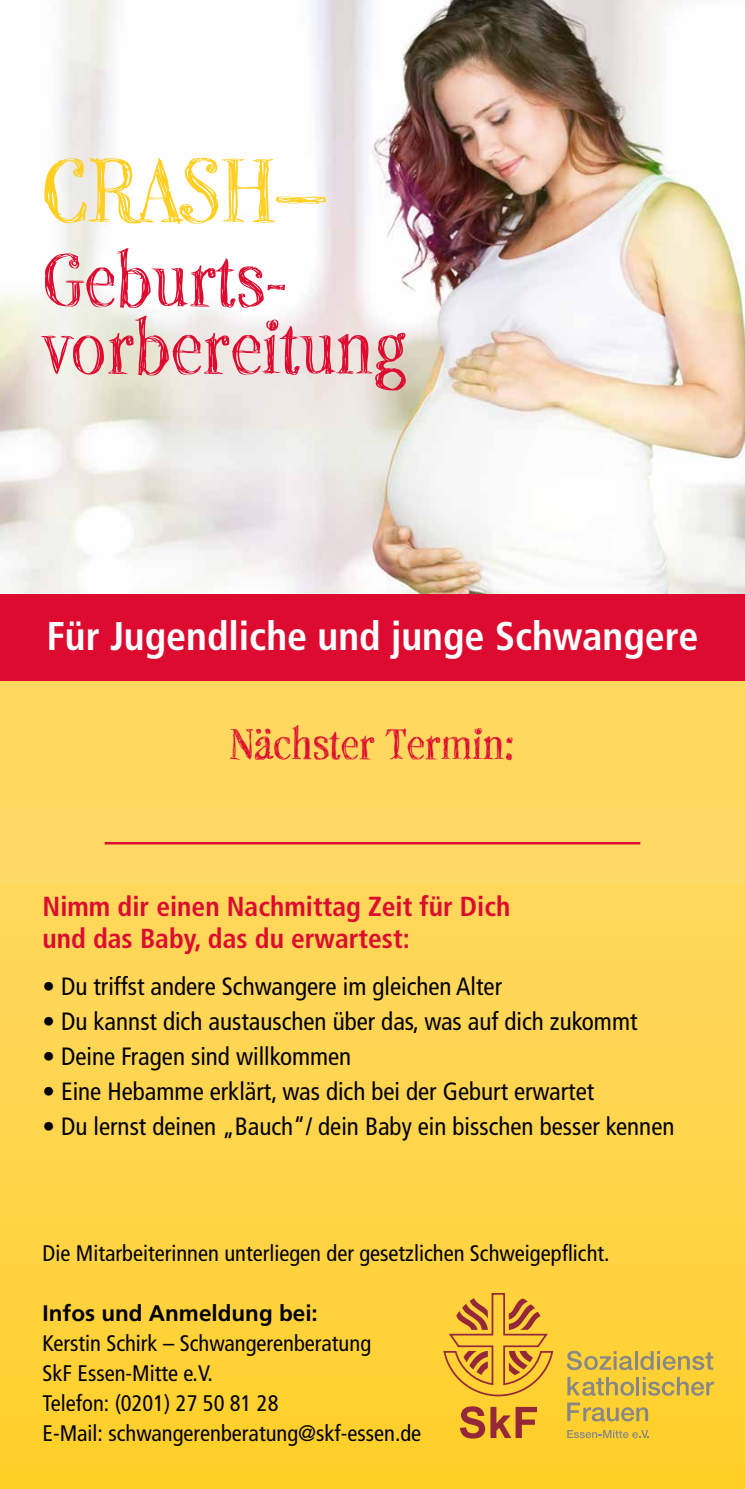
<style>
.page{position:relative;width:745px;height:1489px;background:#fff}
.page>*{position:absolute;margin:0;border:0;box-sizing:border-box;transform-origin:0 0}
.t1{font:100px "P22 Stanyan";color:#ffcf21}
.t2{font:82.5px/67.5px "P22 Stanyan";color:#dd0b2f}
.t3{font:47.5px "P22 Stanyan";color:#dd0b2f}
.t4{font:700 condensed 40px "Frutiger";color:#fff}
.t5{font:700 condensed 27.5px/32.5px "Frutiger";color:#dd0b2f}
.t6{font:condensed 25px "Frutiger";color:#000}
.t7{font:condensed 22.5px/30px "Frutiger LT";color:#000}
.t8{font:condensed 22.5px "Frutiger";color:#000}
.t9{font:700 22.5px "Frutiger";color:#000}
</style>
<div class="page">
<div style="left:0;top:657px;width:744px;height:831px;background:linear-gradient(to bottom,#ffda6d,#ffd02d)"></div>
<img style="left:0;top:0;width:744px;height:594px">
<hr style="left:105px;top:842px;width:535px;height:2px;background:#dd0b2f">
<svg style="left:566px;top:1350px;width:66px;height:19px"></svg>
<hr style="left:634px;top:1350px;width:3px;height:19px;background:#878787">
<svg style="left:640px;top:1350px;width:72px;height:19px"></svg>
<svg style="left:567px;top:1376px;width:66px;height:19px"></svg>
<hr style="left:636px;top:1376px;width:3px;height:19px;background:#878787">
<svg style="left:642px;top:1376px;width:71px;height:19px"></svg>
<svg style="left:567px;top:1402px;width:80px;height:19px;background:#d4b64d"></svg>
<svg style="left:567px;top:1429px;width:81px;height:8px"></svg>
<svg style="left:459px;top:1406px;width:77px;height:32px;background:#cd8232"></svg>
<svg style="left:443px;top:1292px;width:111px;height:104px;background:#e8ad37"></svg>
<div style="left:0;top:594px;width:744px;height:86px;background:#dd0b2f"></div>
<h1 class="t1" style="left:43px;top:137px;width:285px">CRASH–</h1>
<h2 class="t2" style="left:43px;top:247px;width:365px">Geburts&shy;vorbereitung</h2>
<h3 class="t4" style="left:46px;top:612px;width:653px">Für Jugendliche und junge Schwangere</h3>
<h3 class="t3" style="left:230px;top:719px;width:286px">Nächster Termin:</h3>
<p class="t5" style="left:43px;top:890px;width:469px">Nimm dir einen Nachmittag Zeit für Dich und das Baby, das du erwartest:</p>
<p class="t6" style="left:43px;top:971px;width:461px">• Du triffst andere Schwangere im gleichen Alter</p>
<p class="t6" style="left:43px;top:1006px;width:596px">• Du kannst dich austauschen über das, was auf dich zukommt</p>
<p class="t6" style="left:43px;top:1041px;width:310px">• Deine Fragen sind willkommen</p>
<p class="t6" style="left:43px;top:1076px;width:552px">• Eine Hebamme erklärt, was dich bei der Geburt erwartet</p>
<p class="t6" style="left:43px;top:1111px;width:633px">• Du lernst deinen „Bauch“/ dein Baby ein bisschen besser kennen</p>
<p class="t8" style="left:43px;top:1239px;width:568px">Die Mitarbeiterinnen unterliegen der gesetzlichen Schweigepflicht.</p>
<p class="t9" style="left:43px;top:1299px;width:277px">Infos und Anmeldung bei:</p>
<p class="t7" style="left:43px;top:1327px;width:380px">Kerstin Schirk – Schwangerenberatung<br>SkF Essen-Mitte e.V.<br>Telefon: (0201) 27 50 81 28<br>E-Mail: schwangerenberatung@skf-essen.de</p>
</div>
